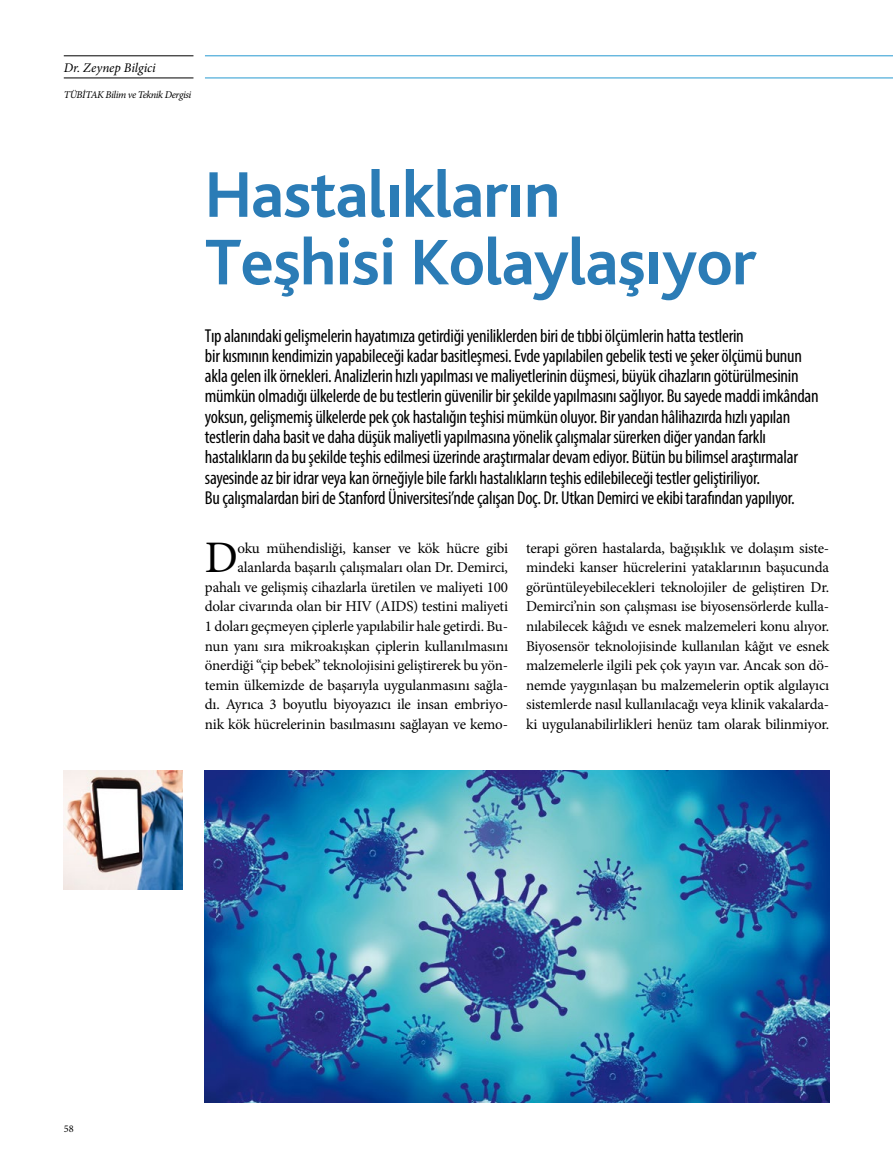
<style>
.page{position:relative;width:893px;height:1170px;background:#fff}
.page>*{position:absolute;margin:0;border:0;box-sizing:border-box;transform-origin:0 0}
.t1{font:700 67.5px/67.5px "Bliss Turk";letter-spacing:-.015em;color:#2b7cb6}
.t2{font:45.15px "Minion Pro";color:#000}
.t3{font:condensed 18.75px/20.2px "Myriad Pro";letter-spacing:-.015em;color:#000}
.t4{font:15px/19.5px "Minion Pro";letter-spacing:-.015em;color:#000;text-align:right}
.t5{font:italic 13.2px "Minion Pro";color:#000}
.t6{font:italic 10.35px "Minion Pro";letter-spacing:-.04em;color:#000}
.t7{font:10.35px "Minion Pro";color:#000}
</style>
<div class="page">
<hr style="left:205px;top:78px;width:688px;height:1px;background:#2699d1">
<hr style="left:205px;top:56px;width:688px;height:1px;background:#2699d1">
<img style="left:205px;top:770px;width:624px;height:332px">
<img style="left:64px;top:770px;width:119px;height:119px">
<hr style="left:64px;top:78px;width:129px;height:1px;background:#000">
<hr style="left:64px;top:56px;width:129px;height:1px;background:#000">
<p class="t5" style="left:64px;top:58px;width:94px">Dr. Zeynep Bilgici</p>
<p class="t6" style="left:64px;top:88px;width:129px">TÜBİTAK Bilim ve Teknik Dergisi</p>
<h1 class="t1" style="left:205px;top:162px;width:553px">Hastalıkların<br>Teşhisi Kolaylaşıyor</h1>
<p class="t3" style="left:205px;top:325px;width:615px">Tıp alanındaki gelişmelerin hayatımıza getirdiği yeniliklerden biri de tıbbi ölçümlerin hatta testlerin<br>bir kısmının kendimizin yapabileceği kadar basitleşmesi. Evde yapılabilen gebelik testi ve şeker ölçümü bunun akla gelen ilk örnekleri. Analizlerin hızlı yapılması ve maliyetlerinin düşmesi, büyük cihazların götürülmesinin mümkün olmadığı ülkelerde de bu testlerin güvenilir bir şekilde yapılmasını sağlıyor. Bu sayede maddi imkândan yoksun, gelişmemiş ülkelerde pek çok hastalığın teşhisi mümkün oluyor. Bir yandan hâlihazırda hızlı yapılan testlerin daha basit ve daha düşük maliyetli yapılmasına yönelik çalışmalar sürerken diğer yandan farklı hastalıkların da bu şekilde teşhis edilmesi üzerinde araştırmalar devam ediyor. Bütün bu bilimsel araştırmalar sayesinde az bir idrar veya kan örneğiyle bile farklı hastalıkların teşhis edilebileceği testler geliştiriliyor.<br>Bu çalışmalardan biri de Stanford Üniversitesi’nde çalışan Doç. Dr. Utkan Demirci ve ekibi tarafından yapılıyor.</p>
<h2 class="t2" style="left:205px;top:527px;width:35px">D</h2>
<p class="t4" style="left:205px;top:538px;width:305px">oku mühendisliği, kanser ve kök hücre gibi alanlarda başarılı çalışmaları olan Dr. Demirci, pahalı ve gelişmiş cihazlarla üretilen ve maliyeti 100 dolar civarında olan bir HIV (AIDS) testini maliyeti 1 doları geçmeyen çiplerle yapılabilir hale getirdi. Bu&shy;nun yanı sıra mikroakışkan çiplerin kullanılmasını önerdiği “çip bebek” teknolojisini geliştirerek bu yön&shy;temin ülkemizde de başarıyla uygulanmasını sağla&shy;dı. Ayrıca 3 boyutlu biyoyazıcı ile insan embriyo&shy;nik kök hücrelerinin basılmasını sağlayan ve kemo-</p>
<p class="t4" style="left:526px;top:538px;width:305px;text-align:justify">terapi gören hastalarda, bağışıklık ve dolaşım siste&shy;mindeki kanser hücrelerini yataklarının başucunda görüntüleyebilecekleri teknolojiler de geliştiren Dr.<br>Demirci’nin son çalışması ise biyosensörlerde kulla&shy;nılabilecek kâğıdı ve esnek malzemeleri konu alıyor.<br>Biyosensör teknolojisinde kullanılan kâğıt ve esnek malzemelerle ilgili pek çok yayın var. Ancak son dö&shy;nemde yaygınlaşan bu malzemelerin optik algılayıcı sistemlerde nasıl kullanılacağı veya klinik vakalarda&shy;ki uygulanabilirlikleri henüz tam olarak bilinmiyor.</p>
<p class="t7" style="left:64px;top:1121px;width:11px">58</p>
</div>
